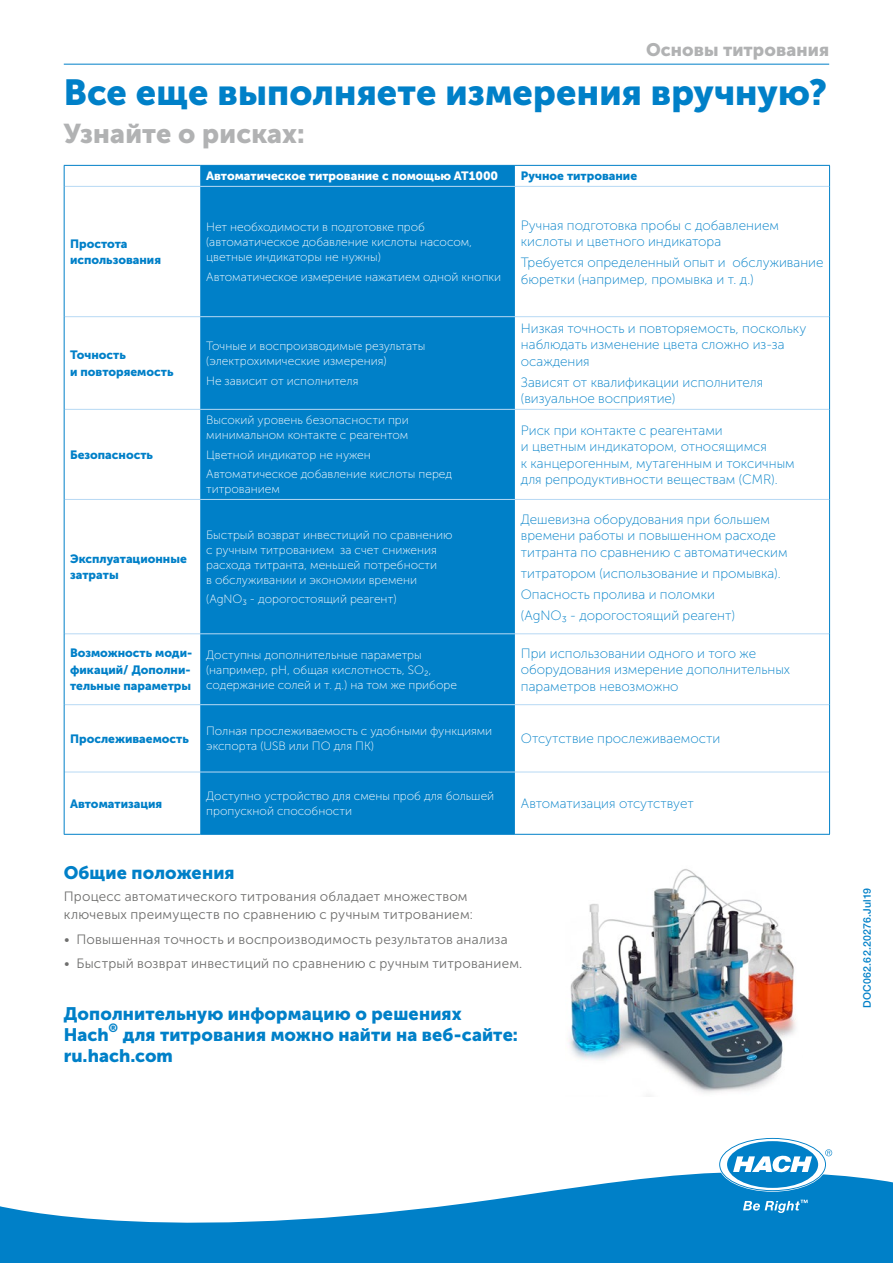
<style>
.page{position:relative;width:893px;height:1263px;background:#fff}
.page>*{position:absolute;margin:0;border:0;box-sizing:border-box;transform-origin:0 0}
.t1{font:36px "Museo Sans Cyrl 900";letter-spacing:.005em;color:#0080c8}
.t2{font:27px "Museo Sans Cyrl 900";letter-spacing:.005em;color:#b1b2b3}
.t3{font:18px/21px "Museo Sans Cyrl 900";letter-spacing:.005em;color:#0080c8}
.t4{font:18px "Museo Sans Cyrl 900";letter-spacing:.005em;color:#b1b2b3}
.t5{font:13.5px/16.5px "Museo Sans Cyrl 100";color:#0080c8}
.t6{font:13.5px/18px "Museo Sans Cyrl 300";letter-spacing:.015em;color:#6f6f6e}
.t7{font:12px/15px "Museo Sans Cyrl 100";color:#fff}
.t8{font:12px/16.5px "Museo Sans Cyrl 900";color:#0080c8}
.t9{font:12px "Museo Sans Cyrl 900";color:#fff}
.t10{font:11.85px "Museo Sans Cyrl 900";color:#0080c8}
.t11{font:500 10.5px "Helvetica Neue LTW1 G";letter-spacing:.015em;color:#0080c8}
</style>
<div class="page">
<hr style="left:64px;top:64px;width:765px;height:1px;background:#0080c8">
<div style="left:200px;top:166px;width:315px;height:668px;background:#0080c8"></div>
<hr style="left:65px;top:186px;width:135px;height:1px;background:#b7d9f4">
<hr style="left:200px;top:186px;width:315px;height:1px;background:#b7d9f4">
<hr style="left:515px;top:186px;width:314px;height:1px;background:#b7d9f4">
<hr style="left:65px;top:316px;width:135px;height:1px;background:#b7d9f4">
<hr style="left:200px;top:316px;width:315px;height:1px;background:#b7d9f4">
<hr style="left:515px;top:316px;width:314px;height:1px;background:#b7d9f4">
<hr style="left:65px;top:409px;width:135px;height:1px;background:#b7d9f4">
<hr style="left:200px;top:409px;width:315px;height:1px;background:#b7d9f4">
<hr style="left:515px;top:409px;width:314px;height:1px;background:#b7d9f4">
<hr style="left:65px;top:499px;width:135px;height:1px;background:#b7d9f4">
<hr style="left:200px;top:499px;width:315px;height:1px;background:#b7d9f4">
<hr style="left:515px;top:499px;width:314px;height:1px;background:#b7d9f4">
<hr style="left:65px;top:633px;width:135px;height:1px;background:#b7d9f4">
<hr style="left:200px;top:633px;width:315px;height:1px;background:#b7d9f4">
<hr style="left:515px;top:633px;width:314px;height:1px;background:#b7d9f4">
<hr style="left:65px;top:704px;width:135px;height:1px;background:#b7d9f4">
<hr style="left:200px;top:704px;width:315px;height:1px;background:#b7d9f4">
<hr style="left:515px;top:704px;width:314px;height:1px;background:#b7d9f4">
<hr style="left:65px;top:772px;width:135px;height:1px;background:#b7d9f4">
<hr style="left:200px;top:772px;width:315px;height:1px;background:#b7d9f4">
<hr style="left:515px;top:772px;width:314px;height:1px;background:#b7d9f4">
<hr style="left:64px;top:165px;width:136px;height:1px;background:#0080c8">
<svg style="left:64px;top:166px;width:1px;height:20px"></svg>
<hr style="left:200px;top:165px;width:315px;height:1px;background:#0080c8">
<hr style="left:515px;top:165px;width:315px;height:1px;background:#0080c8">
<svg style="left:829px;top:166px;width:1px;height:20px"></svg>
<hr style="left:64px;top:186px;width:1px;height:131px;background:#0080c8">
<hr style="left:829px;top:186px;width:1px;height:131px;background:#0080c8">
<hr style="left:64px;top:317px;width:1px;height:92px;background:#0080c8">
<hr style="left:829px;top:317px;width:1px;height:92px;background:#0080c8">
<hr style="left:64px;top:409px;width:1px;height:90px;background:#0080c8">
<hr style="left:829px;top:409px;width:1px;height:90px;background:#0080c8">
<hr style="left:64px;top:499px;width:1px;height:135px;background:#0080c8">
<hr style="left:829px;top:499px;width:1px;height:135px;background:#0080c8">
<hr style="left:64px;top:634px;width:1px;height:71px;background:#0080c8">
<hr style="left:829px;top:634px;width:1px;height:71px;background:#0080c8">
<hr style="left:64px;top:705px;width:1px;height:67px;background:#0080c8">
<hr style="left:829px;top:705px;width:1px;height:67px;background:#0080c8">
<hr style="left:64px;top:772px;width:1px;height:62px;background:#0080c8">
<hr style="left:829px;top:772px;width:1px;height:62px;background:#0080c8">
<hr style="left:64px;top:834px;width:136px;height:1px;background:#0080c8">
<hr style="left:200px;top:834px;width:315px;height:1px;background:#0080c8">
<hr style="left:515px;top:834px;width:315px;height:1px;background:#0080c8">
<img style="left:569px;top:869px;width:227px;height:228px">
<svg style="left:0;top:1172px;width:893px;height:91px;fill:#0080c8"></svg>
<svg style="left:720px;top:1139px;width:112px;height:51px"></svg>
<svg style="left:743px;top:1200px;width:65px;height:13px"></svg>
<h3 class="t4" style="left:646px;top:39px;width:185px">Основы титрования</h3>
<h1 class="t1" style="left:64px;top:72px;width:765px">Все еще выполняете измерения вручную?</h1>
<h2 class="t2" style="left:64px;top:118px;width:242px">Узнайте о рисках:</h2>
<p class="t8" style="left:70px;top:235px;width:92px">Простота использования</p>
<p class="t9" style="left:206px;top:169px;width:294px">Автоматическое титрование с помощью AT1000</p>
<p class="t8" style="left:521px;top:168px;width:118px">Ручное титрование</p>
<p class="t7" style="left:206px;top:220px;width:268px">Нет необходимости в подготовке проб (автоматическое добавление кислоты насосом, цветные индикаторы не нужны)</p>
<p class="t7" style="left:206px;top:269px;width:296px">Автоматическое измерение нажатием одной кнопки</p>
<p class="t5" style="left:521px;top:217px;width:260px">Ручная подготовка пробы с добавлением кислоты и цветного индикатора</p>
<p class="t5" style="left:521px;top:254px;width:304px">Требуется определенный опыт и обслуживание бюретки (например, промывка и т. д.)</p>
<p class="t8" style="left:70px;top:347px;width:105px">Точность<br>и повторяемость</p>
<p class="t7" style="left:206px;top:339px;width:221px">Точные и воспроизводимые результаты (электрохимические измерения)</p>
<p class="t7" style="left:206px;top:373px;width:154px">Не зависит от исполнителя</p>
<p class="t8" style="left:70px;top:446px;width:84px">Безопасность</p>
<p class="t8" style="left:70px;top:550px;width:118px">Эксплуатационные затраты</p>
<p class="t7" style="left:206px;top:413px;width:204px">Высокий уровень безопасности при минимальном контакте с реагентом</p>
<p class="t7" style="left:206px;top:445px;width:247px;line-height:19.5px">Цветной индикатор не нужен<br>Автоматическое добавление кислоты перед</p>
<p class="t7" style="left:206px;top:482px;width:75px">титрованием</p>
<p class="t7" style="left:206px;top:527px;width:248px">Быстрый возврат инвестиций по сравнению с ручным титрованием за счет снижения расхода титранта, меньшей потребности<br>в обслуживании и экономии времени</p>
<p class="t7" style="left:206px;top:592px;width:192px">(AgNO₃ - дорогостоящий реагент)</p>
<p class="t5" style="left:521px;top:320px;width:287px">Низкая точность и повторяемость, поскольку наблюдать изменение цвета сложно из-за осаждения</p>
<p class="t5" style="left:521px;top:374px;width:244px">Зависят от квалификации исполнителя (визуальное восприятие)</p>
<p class="t5" style="left:521px;top:422px;width:275px">Риск при контакте с реагентами<br>и цветным индикатором, относящимся<br>к канцерогенным, мутагенным и токсичным для репродуктивности веществам (CMR).</p>
<p class="t5" style="left:521px;top:511px;width:268px">Дешевизна оборудования при большем времени работы и повышенном расходе титранта по сравнению с автоматическим</p>
<p class="t5" style="left:521px;top:563px;width:261px;line-height:21px">титратором (использование и промывка).<br>Опасность пролива и поломки<br>(AgNO₃ - дорогостоящий реагент)</p>
<p class="t8" style="left:70px;top:645px;width:124px">Возможность моди&shy;фикаций/ Дополни&shy;тельные параметры</p>
<p class="t7" style="left:206px;top:647px;width:252px">Доступны дополнительные параметры (например, pH, общая кислотность, SO₂, содержание солей и т. д.) на том же приборе</p>
<p class="t5" style="left:521px;top:645px;width:271px">При использовании одного и того же оборудования измерение дополнительных параметров невозможно</p>
<p class="t8" style="left:70px;top:730px;width:120px">Прослеживаемость</p>
<p class="t7" style="left:206px;top:724px;width:287px">Полная прослеживаемость с удобными функциями экспорта (USB или ПО для ПК)</p>
<p class="t5" style="left:521px;top:731px;width:201px">Отсутствие прослеживаемости</p>
<p class="t8" style="left:70px;top:795px;width:94px">Автоматизация</p>
<p class="t7" style="left:206px;top:789px;width:290px">Доступно устройство для смены проб для большей пропускной способности</p>
<p class="t5" style="left:521px;top:795px;width:174px">Автоматизация отсутствует</p>
<h3 class="t3" style="left:64px;top:862px;width:172px">Общие положения</h3>
<p class="t6" style="left:64px;top:888px;width:410px">Процесс автоматического титрования обладает множеством ключевых преимуществ по сравнению с ручным титрованием:</p>
<p class="t6" style="left:64px;top:930px;width:445px">• Повышенная точность и воспроизводимость результатов анализа</p>
<p class="t6" style="left:64px;top:955px;width:460px">• Быстрый возврат инвестиций по сравнению с ручным титрованием.</p>
<h3 class="t3" style="left:64px;top:1003px;width:399px">Дополнительную информацию о решениях<br>Hach</h3>
<p class="t10" style="left:109px;top:1021px;width:11px">®</p>
<h3 class="t3" style="left:64px;top:1024px;width:456px;text-indent:59px">для титрования можно найти на веб-сайте: ru.hach.com</h3>
<p class="t11" style="left:861px;top:1008px;width:121px;rotate:-90deg">DOC062.62.20276.Jul19</p>
</div>
